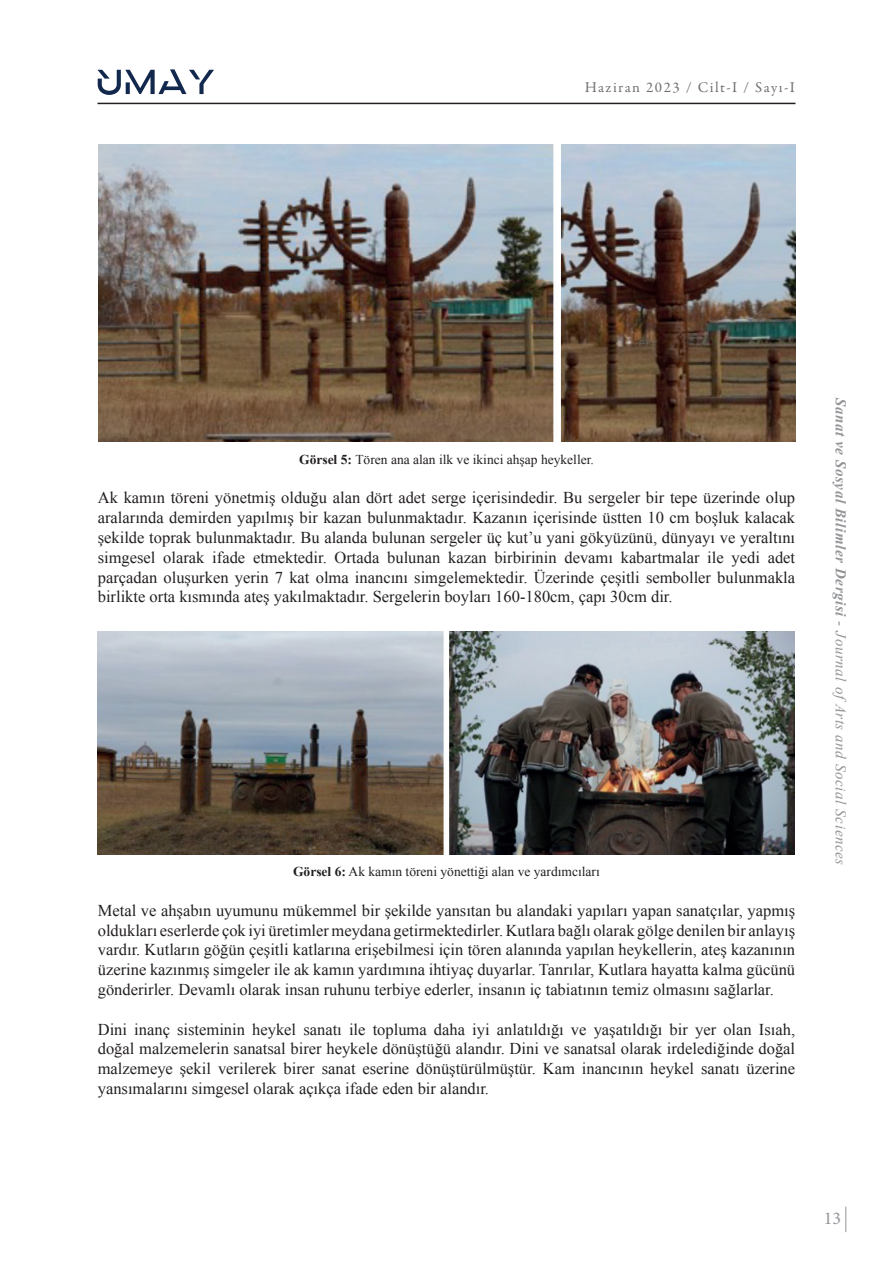
<style>
.page{position:relative;width:893px;height:1263px;background:#fff}
.page>*{position:absolute;margin:0;border:0;box-sizing:border-box;transform-origin:0 0}
.t1{font:18px "Minion Pro";color:#939598}
.t2{font:16.5px/19.8px "Times New Roman";color:#231f20;text-align:justify}
.t3{font:italic 15px "Times New Roman";letter-spacing:.04em;color:#939598}
.t4{font:15px "Garamond Premr Pro";letter-spacing:.1em;color:#6c6d70}
.t5{font:13.5px "Times New Roman";color:#231f20}
.s1{font-weight:700}
</style>
<div class="page">
<svg style="left:97px;top:69px;width:117px;height:26px"></svg>
<hr style="left:97px;top:103px;width:698px;height:1px;background:#231f20">
<svg style="left:845px;top:1206px;width:1px;height:26px"></svg>
<img style="left:98px;top:145px;width:697px;height:296px">
<img style="left:98px;top:631px;width:697px;height:223px">
<p class="t4" style="left:585px;top:79px;width:212px">Haziran 2023 / Cilt-I / Sayı-I</p>
<p class="t5" style="left:299px;top:450px;width:296px"><span class="s1">Görsel 5:</span> Tören ana alan ilk ve ikinci ahşap heykeller.</p>
<p class="t2" style="left:98px;top:488px;width:699px">Ak kamın töreni yönetmiş olduğu alan dört adet serge içerisindedir. Bu sergeler bir tepe üzerinde olup aralarında demirden yapılmış bir kazan bulunmaktadır. Kazanın içerisinde üstten 10 cm boşluk kalacak şekilde toprak bulunmaktadır. Bu alanda bulunan sergeler üç kut’u yani gökyüzünü, dünyayı ve yeraltını simgesel olarak ifade etmektedir. Ortada bulunan kazan birbirinin devamı kabartmalar ile yedi adet parçadan oluşurken yerin 7 kat olma inancını simgelemektedir. Üzerinde çeşitli semboller bulunmakla birlikte orta kısmında ateş yakılmaktadır. Sergelerin boyları 160-180cm, çapı 30cm dir.</p>
<p class="t5" style="left:293px;top:862px;width:308px"><span class="s1">Görsel 6:</span> Ak kamın töreni yönettiği alan ve yardımcıları</p>
<p class="t2" style="left:98px;top:900px;width:699px">Metal ve ahşabın uyumunu mükemmel bir şekilde yansıtan bu alandaki yapıları yapan sanatçılar, yapmış oldukları eserlerde çok iyi üretimler meydana getirmektedirler. Kutlara bağlı olarak gölge denilen bir anlayış vardır. Kutların göğün çeşitli katlarına erişebilmesi için tören alanında yapılan heykellerin, ateş kazanının üzerine kazınmış simgeler ile ak kamın yardımına ihtiyaç duyarlar. Tanrılar, Kutlara hayatta kalma gücünü gönderirler. Devamlı olarak insan ruhunu terbiye ederler, insanın iç tabiatının temiz olmasını sağlarlar.</p>
<p class="t2" style="left:98px;top:1019px;width:699px">Dini inanç sisteminin heykel sanatı ile topluma daha iyi anlatıldığı ve yaşatıldığı bir yer olan Isıah, doğal malzemelerin sanatsal birer heykele dönüştüğü alandır. Dini ve sanatsal olarak irdelediğinde doğal malzemeye şekil verilerek birer sanat eserine dönüştürülmüştür. Kam inancının heykel sanatı üzerine yansımalarını simgesel olarak açıkça ifade eden bir alandır.</p>
<p class="t3" style="left:851px;top:398px;width:469px;rotate:90deg"><span class="s1">Sanat ve Sosyal Bilimler Dergisi</span> - Journal ofArts and Social Sciences</p>
<p class="t1" style="left:824px;top:1206px;width:19px">13</p>
</div>
